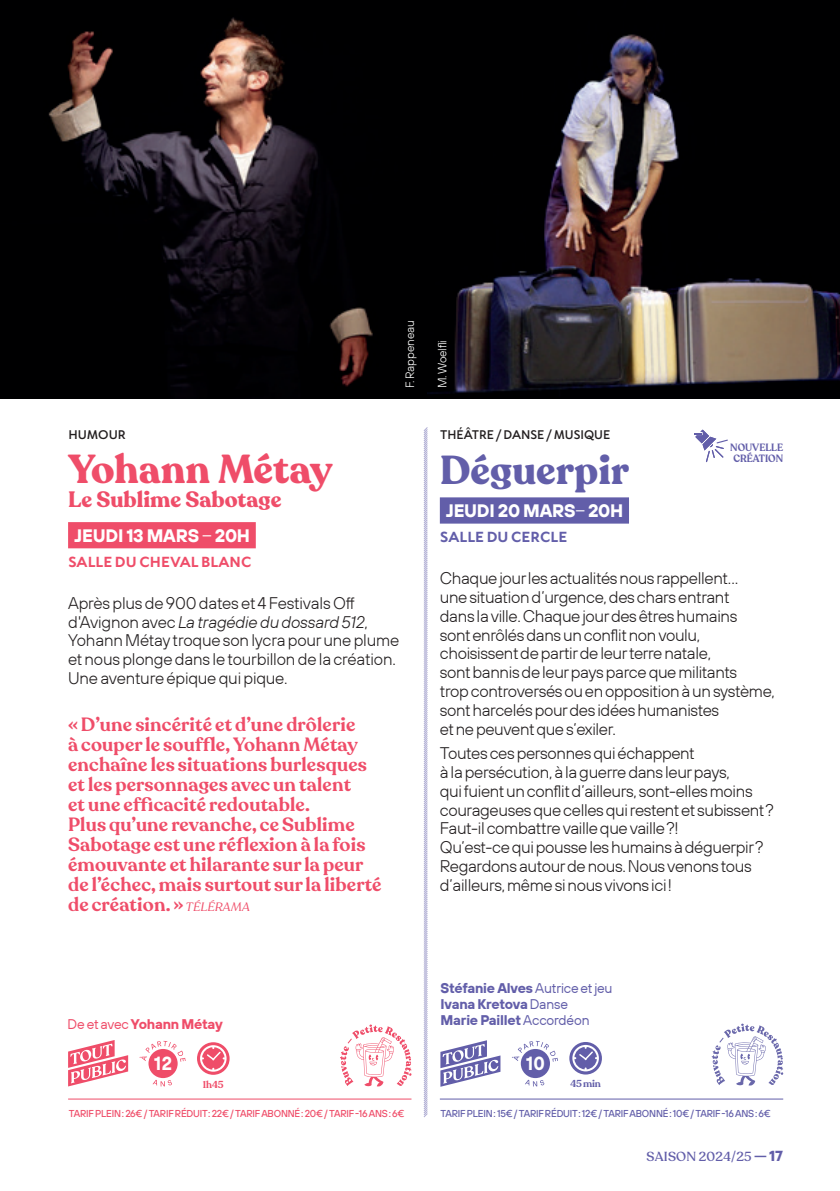
<style>
.page{position:relative;width:840px;height:1191px;background:#fff}
.page>*{position:absolute;margin:0;border:0;box-sizing:border-box;transform-origin:0 0}
.t1{font:700 40px "Recoleta";color:#ef4d69}
.t2{font:700 40px "Recoleta";color:#625ea9}
.t3{font:700 22px "Recoleta";color:#ef4d69}
.t4{font:600 19px/20px "Recoleta";letter-spacing:.01em;color:#ef4d69}
.t5{font:700 19px "BR Sonoma";color:#fff;scale:.95 1}
.t6{font:700 18px "TT Hoves";letter-spacing:-.015em;color:#fff}
.t7{font:300 16.8px/18.8px "TT Hoves";letter-spacing:-.02em;color:#231f20}
.t8{font:700 14px/16px "TT Hoves";letter-spacing:-.015em;color:#625ea9}
.t9{font:700 14px "TT Hoves";letter-spacing:-.015em;color:#ef4d69}
.t10{font:700 14px "TT Wellingtons";letter-spacing:.005em;color:#ef4d69}
.t11{font:700 14px "TT Wellingtons";letter-spacing:.005em;color:#625ea9}
.t12{font:500 13px "Recoleta";letter-spacing:.02em;color:#625ea9}
.t13{font:600 12px "TT Wellingtons";color:#231f20}
.t14{font:300 12px "TT Hoves";letter-spacing:-.01em;color:#fff}
.t15{font:600 10.4px/10.4px "Recoleta";color:#625ea9;text-align:center;scale:.94 1}
.t16{font:500 10px "TT Hoves";letter-spacing:-.02em;color:#625ea9}
.t17{font:500 10px "TT Hoves";letter-spacing:-.02em;color:#ef4d69}
.t18{font:600 10px "Recoleta";color:#625ea9}
.t19{font:600 10px "Recoleta";color:#ef4d69}
.s1{font-weight:400}
.s2{font-style:italic}
.s3{font-weight:400;font-style:italic;font-size:12px}
.s4{font-family:"TT Wellingtons";font-weight:600;font-size:14px}
.s5{font-family:"TT Wellingtons";font-weight:800;font-size:14px}
</style>
<div class="page">
<img style="left:426px;top:0;width:413px;height:399px">
<div style="left:68px;top:522px;width:188px;height:26px;background:#ef4d69"></div>
<svg style="left:0;top:0;width:426px;height:399px;background:#100c0d"></svg>
<svg style="left:423px;top:427px;width:5px;height:691px"></svg>
<hr style="left:439px;top:1098px;width:343px;height:1px;background:#625ea9">
<div style="left:520px;top:1049px;width:29px;height:29px;background:#625ea9;border-radius:50%"></div>
<svg style="left:525px;top:1079px;width:19px;height:7px"></svg>
<svg style="left:512px;top:1040px;width:45px;height:21px"></svg>
<svg style="left:569px;top:1042px;width:32px;height:32px"></svg>
<svg style="left:572px;top:1045px;width:26px;height:26px"></svg>
<svg style="left:440px;top:1040px;width:60px;height:46px"></svg>
<div style="left:148px;top:1049px;width:29px;height:29px;background:#ef4d69;border-radius:50%"></div>
<svg style="left:152px;top:1079px;width:20px;height:7px"></svg>
<svg style="left:139px;top:1040px;width:46px;height:21px"></svg>
<svg style="left:197px;top:1042px;width:32px;height:32px"></svg>
<svg style="left:200px;top:1045px;width:26px;height:26px"></svg>
<hr style="left:68px;top:1098px;width:343px;height:1px;background:#ef4d69">
<svg style="left:68px;top:1040px;width:60px;height:46px"></svg>
<div style="left:439px;top:497px;width:189px;height:26px;background:#625ea9"></div>
<svg style="left:340px;top:1024px;width:71px;height:62px"></svg>
<svg style="left:711px;top:1023px;width:72px;height:62px"></svg>
<svg style="left:694px;top:429px;width:33px;height:33px"></svg>
<p class="t13" style="left:68px;top:427px;width:59px">HUMOUR</p>
<h1 class="t1" style="left:68px;top:445px;width:266px">Yohann Métay</h1>
<h2 class="t3" style="left:68px;top:486px;width:215px">Le Sublime Sabotage</h2>
<p class="t6" style="left:75px;top:523px;width:177px">JEUDI 13 MARS <span class="s1">–</span> 20H</p>
<p class="t10" style="left:68px;top:552px;width:184px">SALLE DU CHEVAL BLANC</p>
<p class="t14" style="left:402px;top:388px;width:70px;rotate:-90deg">F. Rappeneau</p>
<p class="t7" style="left:68px;top:593px;width:332px">Après plus de 900 dates et 4 Festivals Off d'Avignon avec <span class="s2">La tragédie du dossard 512</span>, Yohann Métay troque son lycra pour une plume et nous plonge dans le tourbillon de la création.<br>Une aventure épique qui pique.</p>
<p class="t4" style="left:68px;top:715px;width:315px">«D’une sincérité et d’une drôlerie<br>à couper le souffle, Yohann Métay enchaîne les situations burlesques et les personnages avec un talent<br>et une efficacité redoutable.<br>Plus qu’une revanche, ce Sublime Sabotage est une réflexion à la fois émouvante et hilarante sur la peur de l’échec, mais surtout sur la liberté de création. » <span class="s3">TÉLÉRAMA</span></p>
<p class="t14" style="left:434px;top:388px;width:50px;rotate:-90deg">M. Woelfli</p>
<p class="t13" style="left:440px;top:427px;width:172px">THÉÂTRE / DANSE / MUSIQUE</p>
<h1 class="t2" style="left:439px;top:445px;width:190px">Déguerpir</h1>
<p class="t6" style="left:446px;top:499px;width:178px">JEUDI 20 MARS<span class="s1">–</span> 20H</p>
<p class="t11" style="left:440px;top:528px;width:129px">SALLE DU CERCLE</p>
<p class="t15" style="left:729px;top:443px;width:58px">NOUVELLE<br>CRÉATION</p>
<p class="t7" style="left:439px;top:568px;width:336px">Chaque jour les actualités nous rappellent…<br>une situation d’urgence, des chars entrant<br>dans la ville. Chaque jour des êtres humains<br>sont enrôlés dans un conflit non voulu, choisissent de partir de leur terre natale,<br>sont bannis de leur pays parce que militants<br>trop controversés ou en opposition à un système, sont harcelés pour des idées humanistes<br>et ne peuvent que s’exiler.</p>
<p class="t7" style="left:439px;top:743px;width:335px">Toutes ces personnes qui échappent<br>à la persécution, à la guerre dans leur pays,<br>qui fuient un conflit d’ailleurs, sont-elles moins courageuses que celles qui restent et subissent?<br>Faut-il combattre vaille que vaille?!<br>Qu’est-ce qui pousse les humains à déguerpir?<br>Regardons autour de nous. Nous venons tous d’ailleurs, même si nous vivons ici!</p>
<p class="t9" style="left:68px;top:1014px;width:156px"><span class="s1">De et avec</span> Yohann Métay</p>
<p class="t5" style="left:154px;top:1051px;width:20px">12</p>
<p class="t19" style="left:203px;top:1078px;width:22px">1h45</p>
<p class="t17" style="left:69px;top:1107px;width:337px">TARIF PLEIN: 26€ / TARIF RÉDUIT: 22€ / TARIF ABONNÉ: 20€ / TARIF -16 ANS: 6€</p>
<p class="t8" style="left:440px;top:979px;width:173px">Stéfanie Alves <span class="s1">Autrice et jeu<br></span>Ivana Kretova <span class="s1">Danse<br></span>Marie Paillet <span class="s1">Accordéon</span></p>
<p class="t5" style="left:525px;top:1051px;width:22px">10</p>
<p class="t18" style="left:570px;top:1077px;width:32px">45 min</p>
<p class="t16" style="left:440px;top:1107px;width:331px">TARIF PLEIN: 15€ / TARIF RÉDUIT: 12€ / TARIF ABONNÉ: 10€ / TARIF -16 ANS: 6€</p>
<p class="t12" style="left:646px;top:1148px;width:138px">SAISON 2024/25 <span class="s4">—</span> <span class="s5">17</span></p>
</div>
